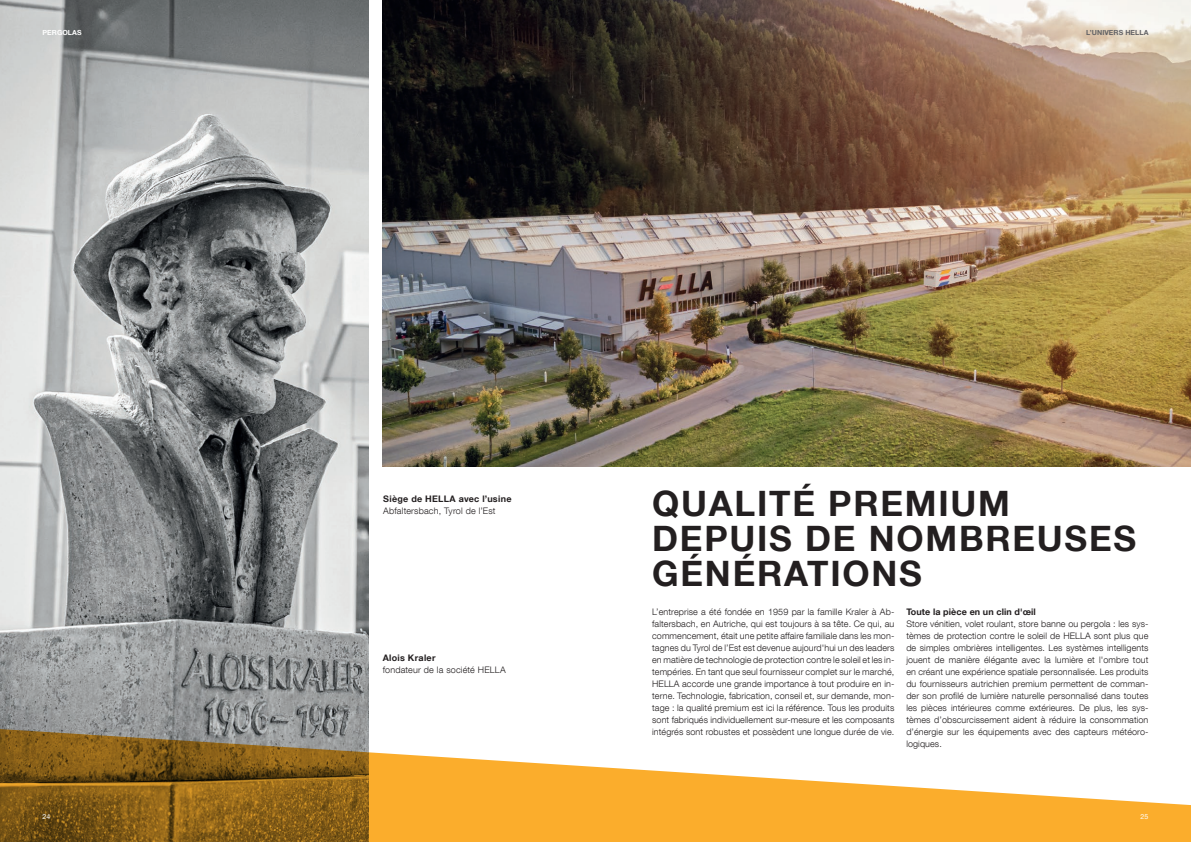
<style>
.page{position:relative;width:1191px;height:842px;background:#fff}
.page>*{position:absolute;margin:0;border:0;box-sizing:border-box;transform-origin:0 0}
.t1{font:700 35px/35px "Helvetica Neue LT Com";letter-spacing:.05em;color:#231f20}
.t2{font:300 9px/12px "Helvetica Neue LT Com";letter-spacing:.01em;color:#231f20;text-align:justify}
.t3{font:700 9px "Helvetica Neue LT Com";letter-spacing:.025em;color:#231f20}
.t4{font:700 7px "Helvetica Neue LT Com";letter-spacing:.01em;color:#616164}
.t5{font:700 7px "Helvetica Neue LT Com";letter-spacing:.01em;color:#fff}
.t6{font:7px "Helvetica Neue LT Com";color:#fff}
</style>
<div class="page">
<img style="left:383px;top:0;width:808px;height:467px">
<img style="left:0;top:0;width:369px;height:728px">
<svg style="left:0;top:728px;width:1191px;height:114px"></svg>
<p class="t5" style="left:43px;top:28px;width:40px">PERGOLAS</p>
<p class="t4" style="left:1086px;top:28px;width:64px">L’UNIVERS HELLA</p>
<p class="t3" style="left:383px;top:493px;width:130px">Siège de HELLA avec l’usine</p>
<p class="t2" style="left:383px;top:505px;width:114px">Abfaltersbach, Tyrol de l’Est</p>
<p class="t3" style="left:383px;top:652px;width:54px">Alois Kraler</p>
<p class="t2" style="left:383px;top:664px;width:125px">fondateur de la société HELLA</p>
<h1 class="t1" style="left:652px;top:485px;width:485px">QUALITÉ PREMIUM<br>DEPUIS DE NOMBREUSES<br>GÉNÉRATIONS</h1>
<p class="t2" style="left:652px;top:606px;width:244px">L’entreprise a été fondée en 1959 par la famille Kraler à Ab&shy;faltersbach, en Autriche, qui est toujours à sa tête. Ce qui, au commencement, était une petite affaire familiale dans les mon&shy;tagnes du Tyrol de l’Est est devenue aujourd'hui un des leaders en matière de technologie de protection contre le soleil et les in&shy;tempéries. En tant que seul fournisseur complet sur le marché, HELLA accorde une grande importance à tout produire en in&shy;terne. Technologie, fabrication, conseil et, sur demande, mon&shy;tage : la qualité premium est ici la référence. Tous les produits sont fabriqués individuellement sur-mesure et les composants intégrés sont robustes et possèdent une longue durée de vie.</p>
<p class="t3" style="left:906px;top:606px;width:131px">Toute la pièce en un clin d'œil</p>
<p class="t2" style="left:906px;top:618px;width:244px">Store vénitien, volet roulant, store banne ou pergola : les sys&shy;tèmes de protection contre le soleil de HELLA sont plus que de simples ombrières intelligentes. Les systèmes intelligents jouent de manière élégante avec la lumière et l'ombre tout en créant une expérience spatiale personnalisée. Les produits du fournisseurs autrichien premium permettent de comman&shy;der son profilé de lumière naturelle personnalisé dans toutes les pièces intérieures comme extérieures. De plus, les sys&shy;tèmes d’obscurcissement aident à réduire la consommation d’énergie sur les équipements avec des capteurs météoro&shy;logiques.</p>
<p class="t6" style="left:43px;top:812px;width:9px">24</p>
<p class="t6" style="left:1140px;top:812px;width:9px">25</p>
</div>
